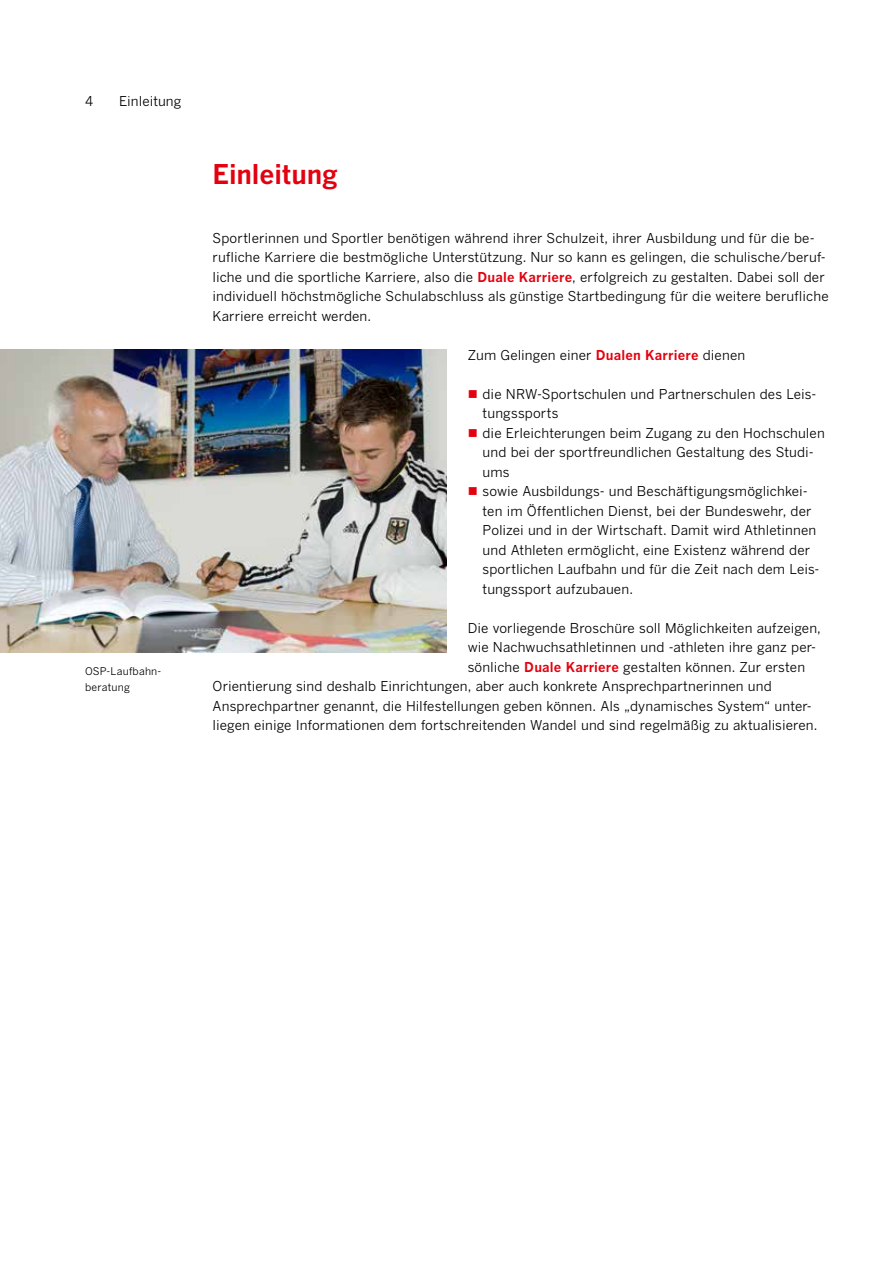
<style>
.page{position:relative;width:893px;height:1263px;background:#fff}
.page>*{position:absolute;margin:0;border:0;box-sizing:border-box;transform-origin:0 0}
.t1{font:700 27px "Benton Gothic";letter-spacing:-.005em;color:#e3000f}
.t2{font:13.5px/19.5px "Benton Gothic";letter-spacing:.005em;color:#000}
.t3{font:10.5px/16.5px "Benton Gothic";letter-spacing:.02em;color:#000}
.s1{font-weight:700;color:#e3000f}
.s2{color:#e3000f}
</style>
<div class="page">
<img style="left:0;top:349px;width:446px;height:303px">
<p class="t2" style="left:85px;top:91px;width:10px">4</p>
<p class="t2" style="left:119px;top:91px;width:64px">Einleitung</p>
<p class="t3" style="left:85px;top:663px;width:76px">OSP-Laufbahn&shy;beratung</p>
<h1 class="t1" style="left:213px;top:158px;width:127px">Einleitung</h1>
<p class="t2" style="left:213px;top:228px;width:618px">Sportlerinnen und Sportler benötigen während ihrer Schulzeit, ihrer Ausbildung und für die be&shy;rufliche Karriere die bestmögliche Unterstützung. Nur so kann es gelingen, die schulische/beruf&shy;liche und die sportliche Karriere, also die <span class="s1">Duale Karriere</span>, erfolgreich zu gestalten. Dabei soll der individuell höchstmögliche Schulabschluss als günstige Startbedingung für die weitere berufliche Karriere erreicht werden.</p>
<p class="t2" style="left:468px;top:345px;width:279px">Zum Gelingen einer <span class="s1">Dualen Karriere</span> dienen</p>
<p class="t2" style="left:483px;top:384px;width:335px;text-indent:-15px"><span class="s2">■</span> die NRW-Sportschulen und Partnerschulen des Leis&shy;tungssports</p>
<p class="t2" style="left:483px;top:423px;width:344px;text-indent:-15px"><span class="s2">■</span> die Erleichterungen beim Zugang zu den Hochschulen und bei der sportfreundlichen Gestaltung des Studi&shy;ums</p>
<p class="t2" style="left:483px;top:481px;width:338px;text-indent:-15px"><span class="s2">■</span> sowie Ausbildungs- und Beschäftigungsmöglichkei&shy;ten im Öffentlichen Dienst, bei der Bundeswehr, der Polizei und in der Wirtschaft. Damit wird Athletinnen und Athleten ermöglicht, eine Existenz während der sportlichen Laufbahn und für die Zeit nach dem Leis&shy;tungssport aufzubauen.</p>
<p class="t2" style="left:468px;top:618px;width:355px">Die vorliegende Broschüre soll Möglichkeiten aufzeigen,</p>
<p class="t2" style="left:468px;top:637px;width:350px">wie Nachwuchsathletinnen und -athleten ihre ganz per-</p>
<p class="t2" style="left:468px;top:657px;width:339px">sönliche <span class="s1">Duale Karriere</span> gestalten können. Zur ersten</p>
<p class="t2" style="left:213px;top:676px;width:561px">Orientierung sind deshalb Einrichtungen, aber auch konkrete Ansprechpartnerinnen und</p>
<p class="t2" style="left:213px;top:696px;width:599px">Ansprechpartner genannt, die Hilfestellungen geben können. Als „dynamisches System“ unter-</p>
<p class="t2" style="left:213px;top:715px;width:606px">liegen einige Informationen dem fortschreitenden Wandel und sind regelmäßig zu aktualisieren.</p>
</div>
